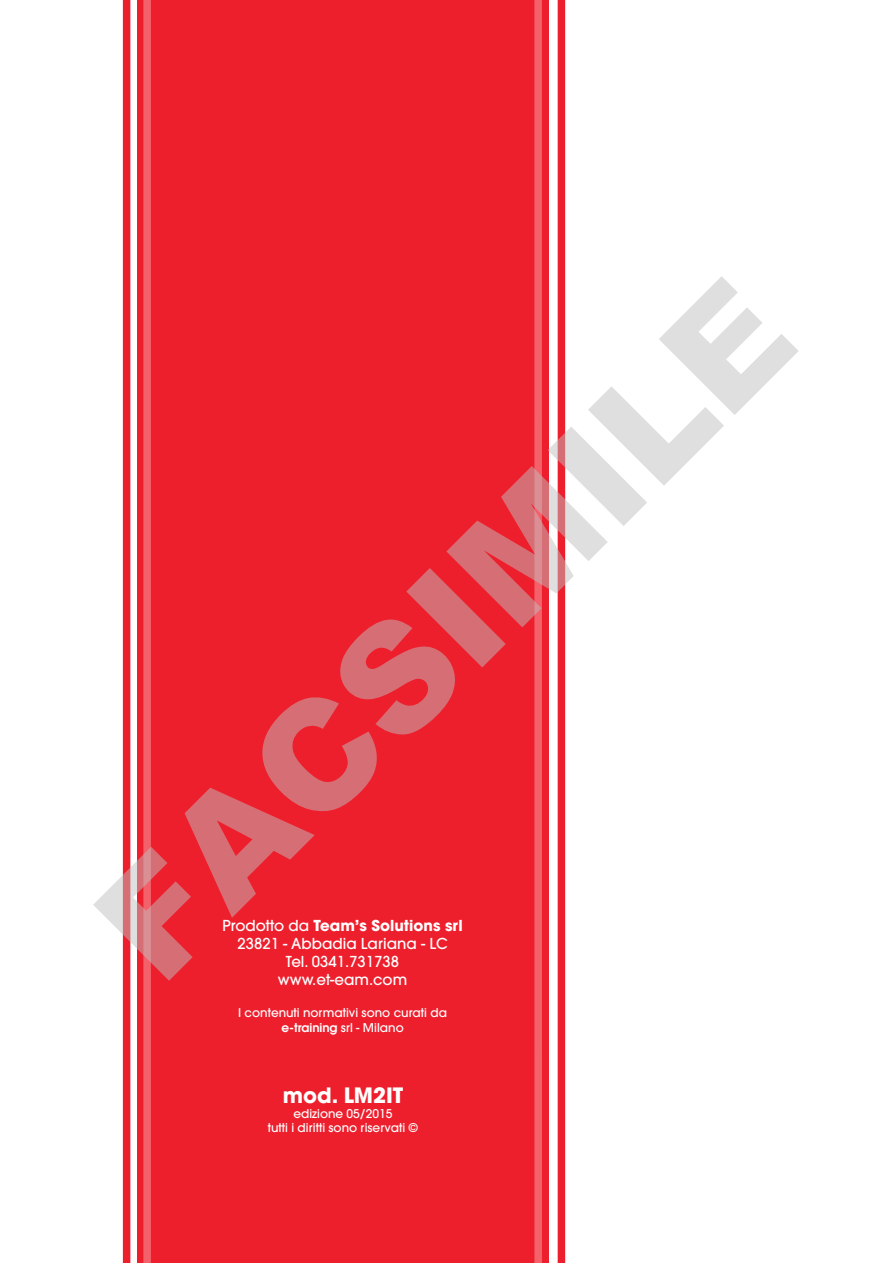
<style>
.page{position:relative;width:893px;height:1263px;background:#fff}
.page>*{position:absolute;margin:0;border:0;box-sizing:border-box;transform-origin:0 0}
.t1{font:900 150px "Arial";color:rgb(191 191 191/.5)}
.t2{font:700 21px "Avant Garde";color:#fff}
.t3{font:500 15px/18px "Avant Garde";color:#fff;text-align:center}
.t4{font:500 12px/14.4px "Avant Garde";color:#fff;text-align:center}
.s1{font-weight:700}
.s2{font-weight:600}
</style>
<div class="page">
<div style="left:137px;top:0;width:411px;height:1263px;background:#ee1f2d"></div>
<div style="left:123px;top:0;width:7px;height:1263px;background:#ee1f2d"></div>
<div style="left:534px;top:0;width:8px;height:1263px;background:#f3616b"></div>
<div style="left:143px;top:0;width:8px;height:1263px;background:#f3616b"></div>
<div style="left:558px;top:0;width:7px;height:1263px;background:#ee1f2d"></div>
<h1 class="t1" style="left:64px;top:892px;width:910px;rotate:-45deg">FACSIMILE</h1>
<p class="t3" style="left:223px;top:916px;width:242px">Prodotto da <span class="s1">Team’s Solutions srl<br></span>23821 - Abbadia Lariana - LC<br>Tel. 0341.731738 www.et-eam.com</p>
<p class="t4" style="left:238px;top:1006px;width:210px">I contenuti normativi sono curati da <span class="s2">e-training</span> srl - Milano</p>
<h2 class="t2" style="left:283px;top:1082px;width:122px">mod. LM2IT</h2>
<p class="t4" style="left:268px;top:1106px;width:152px">edizione 05/2015<br>tutti i diritti sono riservati ©</p>
</div>
